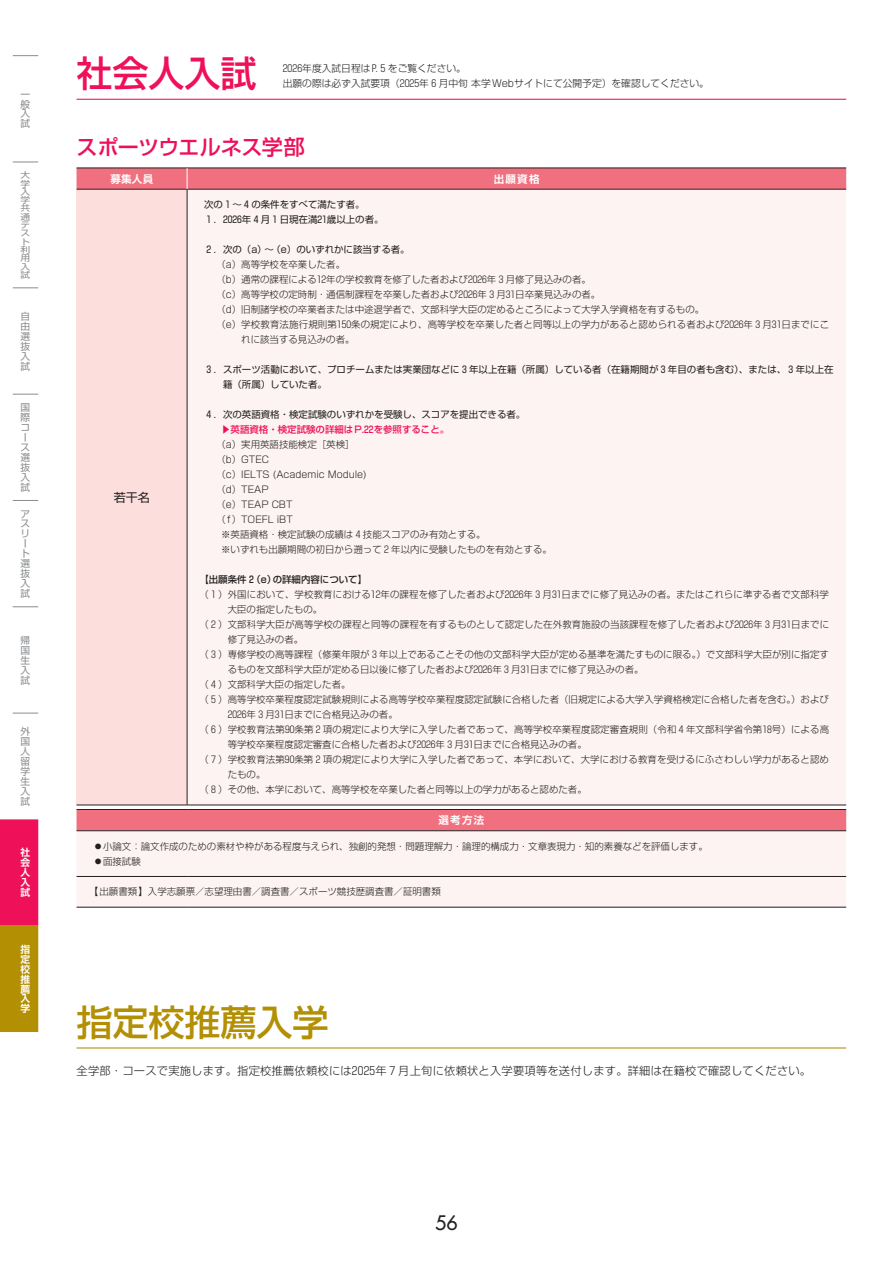
<style>
.page{position:relative;width:893px;height:1263px;background:#fff}
.page>*{position:absolute;margin:0;border:0;box-sizing:border-box;transform-origin:0 0}
.t1{font:500 36px "Shin Go Pr 5";color:#b28f03}
.t2{font:500 36px "Shin Go Pr 5";color:#ee1059}
.t3{font:500 21px "Shin Go Pr 5";letter-spacing:-.02em;color:#ee1059}
.t4{font:500 19.5px "Futura LT Pro";color:#231f20}
.t5{font:12px "Shin Go Pr 5";color:#231f20}
.t6{font:300 11.25px "Shin Go Pr 5";letter-spacing:.02em;color:#231f20}
.t7{font:700 10.5px "Shin Go Pr 5 De";letter-spacing:.125em;color:#fff}
.t8{font:300 9.75px "Shin Go Pr 5";color:#231f20}
.t9{font:9.75px/9.9px "Shin Go Pr 5";color:#8a8c8f;text-align:justify}
.t10{font:700 9.75px/9.9px "Shin Go Pr 5 De";color:#fff;text-align:justify}
.t11{font:300 9.45px/15px "Shin Go Pr 5";color:#231f20}
.t12{font:9.45px/15px "Shin Go Pr 5";color:#231f20}
.t13{font:500 9.45px "Shin Go Pr 5";color:#ee1059}
.t14{font:500 9.45px "Shin Go Pr 5";color:#231f20}
.t15{font:8.25px/8.2px "Shin Go Pr 5";color:#8a8c8f;text-align:justify;scale:1.18 1}
</style>
<div class="page">
<hr style="left:892px;top:0;width:1px;height:1263px;background:#c7bbdb">
<hr style="left:892px;top:441px;width:1px;height:64px;background:#7b5aa5">
<hr style="left:77px;top:99px;width:769px;height:1px;background:#ee1059">
<div style="left:77px;top:169px;width:769px;height:20px;background:#f1707f"></div>
<svg style="left:77px;top:190px;width:769px;height:717px;fill:#fdf3f3"></svg>
<hr style="left:187px;top:189px;width:1px;height:616px;background:#231f20">
<hr style="left:77px;top:168px;width:110px;height:1px;background:#231f20">
<hr style="left:187px;top:168px;width:659px;height:1px;background:#231f20">
<hr style="left:77px;top:189px;width:110px;height:1px;background:#231f20">
<hr style="left:187px;top:189px;width:659px;height:1px;background:#231f20">
<hr style="left:77px;top:805px;width:110px;height:1px;background:#231f20">
<hr style="left:187px;top:805px;width:659px;height:1px;background:#231f20">
<hr style="left:77px;top:809px;width:110px;height:1px;background:#231f20">
<hr style="left:187px;top:809px;width:659px;height:1px;background:#231f20">
<hr style="left:77px;top:830px;width:110px;height:1px;background:#231f20">
<hr style="left:187px;top:830px;width:659px;height:1px;background:#231f20">
<hr style="left:77px;top:876px;width:110px;height:1px;background:#231f20">
<hr style="left:187px;top:876px;width:659px;height:1px;background:#231f20">
<hr style="left:77px;top:907px;width:110px;height:1px;background:#231f20">
<hr style="left:187px;top:907px;width:659px;height:1px;background:#231f20">
<svg style="left:187px;top:168px;width:1px;height:21px"></svg>
<hr style="left:77px;top:1047px;width:769px;height:1px;background:#b28f03">
<svg style="left:0;top:819px;width:38px;height:213px;background:#d0502e"></svg>
<svg style="left:13px;top:55px;width:25px;height:1px"></svg>
<svg style="left:13px;top:162px;width:25px;height:1px"></svg>
<svg style="left:13px;top:287px;width:25px;height:1px"></svg>
<svg style="left:13px;top:394px;width:25px;height:1px"></svg>
<svg style="left:13px;top:500px;width:25px;height:1px"></svg>
<svg style="left:13px;top:606px;width:25px;height:1px"></svg>
<svg style="left:13px;top:713px;width:25px;height:1px"></svg>
<p class="t9" style="left:21px;top:88px;width:11px">一般入試</p>
<p class="t15" style="left:21px;top:170px;width:10px">大学入学共通テスト利用入試</p>
<p class="t9" style="left:21px;top:310px;width:11px">自由選抜入試</p>
<p class="t9" style="left:21px;top:402px;width:11px;text-align:left">国際コース選抜入試</p>
<p class="t9" style="left:21px;top:508px;width:11px;text-align:left">アスリート選抜入試</p>
<p class="t9" style="left:21px;top:634px;width:11px">帰国生入試</p>
<p class="t9" style="left:21px;top:726px;width:11px">外国人留学生入試</p>
<p class="t10" style="left:21px;top:847px;width:11px">社会人入試</p>
<p class="t10" style="left:21px;top:943px;width:11px">指定校推薦入学</p>
<h1 class="t2" style="left:77px;top:44px;width:182px">社会人入試</h1>
<p class="t8" style="left:283px;top:60px;width:185px">2026年度入試日程はP.₅をご覧ください。</p>
<p class="t8" style="left:283px;top:75px;width:428px">出願の際は必ず入試要項（2025年 6 月中旬 本学Webサイトにて公開予定）を確認してください。</p>
<h2 class="t3" style="left:77px;top:129px;width:230px">スポーツウエルネス学部</h2>
<p class="t7" style="left:110px;top:170px;width:44px">募集人員</p>
<p class="t7" style="left:494px;top:170px;width:47px">出願資格</p>
<p class="t12" style="left:204px;top:196px;width:181px">次の 1 ～ 4 の条件をすべて満たす者。<br>１．2026年 4 月 1 日現在満21歳以上の者。</p>
<p class="t12" style="left:206px;top:241px;width:205px">2 ．次の（a）～（e）のいずれかに該当する者。</p>
<p class="t11" style="left:216px;top:256px;width:130px">（a）高等学校を卒業した者。</p>
<p class="t11" style="left:216px;top:271px;width:376px">（b）通常の課程による12年の学校教育を修了した者および2026年 3 月修了見込みの者。</p>
<p class="t11" style="left:216px;top:286px;width:385px">（c）高等学校の定時制・通信制課程を卒業した者および2026年 3 月31日卒業見込みの者。</p>
<p class="t11" style="left:216px;top:301px;width:489px">（d）旧制諸学校の卒業者または中途退学者で、文部科学大臣の定めるところによって大学入学資格を有するもの。</p>
<p class="t11" style="left:216px;top:316px;width:614px">（e）学校教育法施行規則第150条の規定により、高等学校を卒業した者と同等以上の学力があると認められる者および2026年 3 月31日までにこ</p>
<p class="t11" style="left:241px;top:331px;width:115px">れに該当する見込みの者。</p>
<p class="t12" style="left:223px;top:361px;width:612px;text-indent:-17px">3 ．スポーツ活動において、プロチームまたは実業団などに 3 年以上在籍（所属）している者（在籍期間が 3 年目の者も含む）、または、 3 年以上在籍（所属）していた者。</p>
<p class="t12" style="left:206px;top:406px;width:320px">4 ．次の英語資格・検定試験のいずれかを受験し、スコアを提出できる者。</p>
<p class="t13" style="left:221px;top:422px;width:230px">▶英語資格・検定試験の詳細はP.22を参照すること。</p>
<p class="t11" style="left:216px;top:436px;width:140px">（a）実用英語技能検定［英検］</p>
<p class="t11" style="left:216px;top:451px;width:54px">（b）GTEC</p>
<p class="t11" style="left:216px;top:466px;width:152px">（c）IELTS (Academic Module)</p>
<p class="t11" style="left:216px;top:481px;width:54px">（d）TEAP</p>
<p class="t11" style="left:216px;top:496px;width:78px">（e）TEAP CBT</p>
<p class="t11" style="left:216px;top:511px;width:78px">（f）TOEFL iBT</p>
<p class="t11" style="left:221px;top:526px;width:266px">※英語資格・検定試験の成績は 4 技能スコアのみ有効とする。</p>
<p class="t11" style="left:221px;top:541px;width:332px">※いずれも出願期間の初日から遡って 2 年以内に受験したものを有効とする。</p>
<p class="t14" style="left:199px;top:572px;width:169px">【出願条件 2（e）の詳細内容について】</p>
<p class="t11" style="left:199px;top:586px;width:631px">（ 1 ）外国において、学校教育における12年の課程を修了した者および2026年 3 月31日までに修了見込みの者。またはこれらに準ずる者で文部科学</p>
<p class="t11" style="left:228px;top:601px;width:96px">大臣の指定したもの。</p>
<p class="t11" style="left:199px;top:616px;width:631px">（ 2 ）文部科学大臣が高等学校の課程と同等の課程を有するものとして認定した在外教育施設の当該課程を修了した者および2026年 3 月31日までに</p>
<p class="t11" style="left:228px;top:631px;width:77px">修了見込みの者。</p>
<p class="t11" style="left:199px;top:646px;width:631px">（ 3 ）専修学校の高等課程（修業年限が 3 年以上であることその他の文部科学大臣が定める基準を満たすものに限る。）で文部科学大臣が別に指定す</p>
<p class="t11" style="left:228px;top:661px;width:417px">るものを文部科学大臣が定める日以後に修了した者および2026年 3 月31日までに修了見込みの者。</p>
<p class="t11" style="left:199px;top:676px;width:153px">（ 4 ）文部科学大臣の指定した者。</p>
<p class="t11" style="left:199px;top:691px;width:631px">（ 5 ）高等学校卒業程度認定試験規則による高等学校卒業程度認定試験に合格した者（旧規定による大学入学資格検定に合格した者を含む。）および</p>
<p class="t11" style="left:228px;top:706px;width:172px">2026年 3 月31日までに合格見込みの者。</p>
<p class="t11" style="left:199px;top:721px;width:631px">（ 6 ）学校教育法第90条第 2 項の規定により大学に入学した者であって、高等学校卒業程度認定審査規則（令和 4 年文部科学省令第18号）による高</p>
<p class="t11" style="left:228px;top:736px;width:361px">等学校卒業程度認定審査に合格した者および2026年 3 月31日までに合格見込みの者。</p>
<p class="t11" style="left:199px;top:751px;width:631px">（ 7 ）学校教育法第90条第 2 項の規定により大学に入学した者であって、本学において、大学における教育を受けるにふさわしい学力があると認め</p>
<p class="t11" style="left:228px;top:766px;width:39px">たもの。</p>
<p class="t11" style="left:199px;top:781px;width:389px">（ 8 ）その他、本学において、高等学校を卒業した者と同等以上の学力があると認めた者。</p>
<p class="t7" style="left:438px;top:811px;width:47px">選考方法</p>
<p class="t11" style="left:94px;top:838px;width:616px">⃝小論文：論文作成のための素材や枠がある程度与えられ、独創的発想・問題理解力・論理的構成力・文章表現力・知的素養などを評価します。⃝面接試験</p>
<p class="t11" style="left:89px;top:883px;width:354px">【出願書類】入学志願票／志望理由書／調査書／スポーツ競技歴調査書／証明書類</p>
<p class="t5" style="left:114px;top:487px;width:38px">若干名</p>
<h1 class="t1" style="left:77px;top:992px;width:254px">指定校推薦入学</h1>
<p class="t6" style="left:77px;top:1062px;width:736px">全学部・コースで実施します。指定校推薦依頼校には2025年 7 月上旬に依頼状と入学要項等を送付します。詳細は在籍校で確認してください。</p>
<h3 class="t4" style="left:435px;top:1208px;width:24px">56</h3>
</div>
